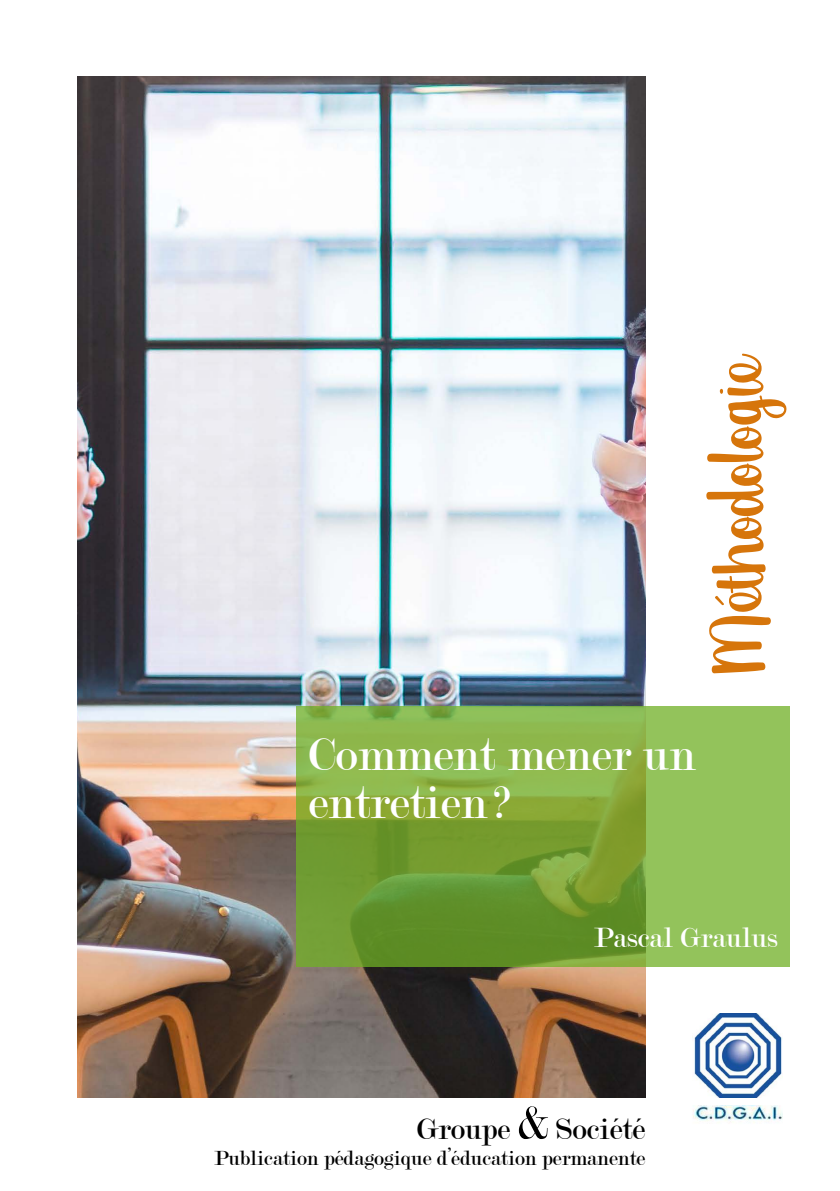
<style>
.page{position:relative;width:840px;height:1191px;background:#fff}
.page>*{position:absolute;margin:0;border:0;box-sizing:border-box;transform-origin:0 0}
.t1{font:110px "Georgina";letter-spacing:-.03em;color:#d6750b}
.t2{font:49.6px/48.4px "Modern";color:#fff}
.t3{font:32px "Modern";color:#000}
.t4{font:30px "Modern";color:#fff}
.t5{font:22px "Modern";color:#000}
.s1{font-size:50px}
</style>
<div class="page">
<img style="left:78px;top:77px;width:567px;height:1020px">
<svg style="left:296px;top:706px;width:493px;height:261px;background:#81ad43"></svg>
<img style="left:692px;top:1013px;width:90px;height:84px">
<img style="left:693px;top:1106px;width:89px;height:17px">
<h1 class="t1" style="left:691px;top:675px;width:323px;rotate:-90deg">Méthodologie</h1>
<h2 class="t2" style="left:308px;top:730px;width:388px">Comment mener un entretien?</h2>
<h3 class="t4" style="left:593px;top:922px;width:185px">Pascal Graulus</h3>
<h3 class="t3" style="left:416px;top:1112px;width:230px">Groupe <span class="s1">&amp;</span> Société</h3>
<p class="t5" style="left:214px;top:1147px;width:432px">Publication pédagogique d’éducation permanente</p>
</div>
